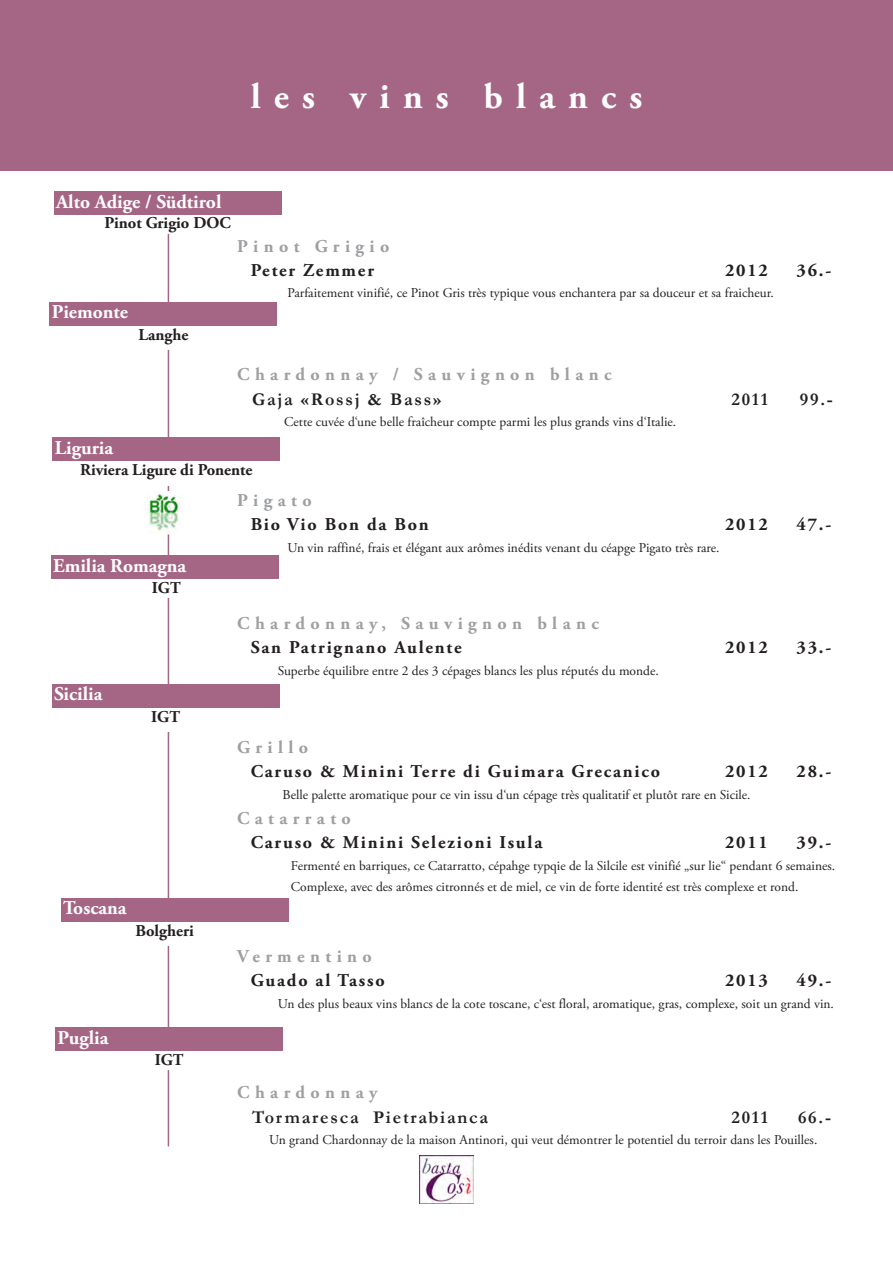
<style>
.page{position:relative;width:893px;height:1263px;background:#fff}
.page>*{position:absolute;margin:0;border:0;box-sizing:border-box;transform-origin:0 0}
.t1{font:700 36px "Adobe Garamond Pro";letter-spacing:.365em;color:#fff}
.t2{font:700 19.5px "Adobe Garamond Pro";color:#fff}
.t3{font:700 18px "Adobe Garamond Pro";letter-spacing:.1em;color:#231f20}
.t4{font:700 18px "Adobe Garamond Pro";letter-spacing:.3em;color:#9d9fa2}
.t5{font:700 18px "Garamond";letter-spacing:.1em;color:#231f20}
.t6{font:700 16.5px "Adobe Garamond Pro";color:#231f20}
.t7{font:13.5px "Adobe Garamond Pro";color:#231f20}
.s1{color:#fff}
</style>
<div class="page">
<div style="left:0;top:0;width:893px;height:171px;background:#a56584"></div>
<img style="left:420px;top:1155px;width:53px;height:49px">
<hr style="left:168px;top:203px;width:1px;height:943px;background:#a56584">
<div style="left:54px;top:214px;width:227px;height:19px;background:#fff"></div>
<div style="left:54px;top:191px;width:227px;height:24px;background:#a56584"></div>
<div style="left:53px;top:579px;width:227px;height:19px;background:#fff"></div>
<div style="left:51px;top:556px;width:227px;height:23px;background:#a56584"></div>
<div style="left:53px;top:461px;width:227px;height:24px;background:#fff"></div>
<div style="left:53px;top:437px;width:227px;height:24px;background:#a56584"></div>
<div style="left:52px;top:708px;width:227px;height:24px;background:#fff"></div>
<div style="left:52px;top:684px;width:227px;height:23px;background:#a56584"></div>
<img style="left:148px;top:493px;width:33px;height:39px">
<div style="left:56px;top:1050px;width:227px;height:19px;background:#fff"></div>
<div style="left:56px;top:1027px;width:227px;height:23px;background:#a56584"></div>
<div style="left:61px;top:922px;width:227px;height:24px;background:#fff"></div>
<div style="left:61px;top:898px;width:227px;height:23px;background:#a56584"></div>
<div style="left:50px;top:326px;width:227px;height:24px;background:#fff"></div>
<div style="left:50px;top:302px;width:227px;height:23px;background:#a56584"></div>
<p class="t1" style="left:251px;top:76px;width:393px">les vins blancs</p>
<p class="t2" style="left:56px;top:190px;width:167px">Alto Adige / Südtirol</p>
<p class="t6" style="left:104px;top:213px;width:128px">Pinot Grigio DOC</p>
<p class="t2" style="left:52px;top:301px;width:78px">Piemonte</p>
<p class="t6" style="left:138px;top:325px;width:51px">Langhe</p>
<p class="t2" style="left:55px;top:436px;width:60px">Liguria</p>
<p class="t4" style="left:237px;top:235px;width:154px">Pinot Grigio</p>
<p class="t3" style="left:251px;top:260px;width:125px">Peter Zemmer</p>
<p class="t3" style="left:725px;top:260px;width:44px">2012</p>
<p class="t3" style="left:797px;top:260px;width:36px">36.-</p>
<p class="t7" style="left:287px;top:285px;width:488px">Parfaitement vinifié, ce Pinot Gris très typique vous enchantera par sa douceur et sa fraicheur.</p>
<p class="t4" style="left:237px;top:364px;width:376px">Chardonnay / Sauvignon blanc</p>
<p class="t5" style="left:252px;top:388px;width:191px">Gaja «Rossj &amp; Bass»</p>
<p class="t5" style="left:731px;top:388px;width:38px">2011</p>
<p class="t5" style="left:800px;top:388px;width:34px">99.-</p>
<p class="t7" style="left:284px;top:413px;width:394px">Cette cuvée d‘une belle fraîcheur compte parmi les plus grands vins d‘Italie.</p>
<p class="t6" style="left:80px;top:460px;width:174px">Riviera Ligure di Ponente</p>
<p class="t2" style="left:53px;top:554px;width:134px">Emilia Romagna</p>
<p class="t2" style="left:54px;top:683px;width:50px">Sicilia</p>
<p class="t6" style="left:152px;top:578px;width:30px">IGT</p>
<p class="t6" style="left:151px;top:707px;width:30px">IGT</p>
<p class="t2" style="left:63px;top:897px;width:65px">Toscana</p>
<p class="t6" style="left:136px;top:921px;width:80px">Bolgheri <span class="s1">de</span></p>
<p class="t2" style="left:58px;top:1026px;width:52px">Puglia</p>
<p class="t6" style="left:155px;top:1050px;width:30px">IGT</p>
<p class="t4" style="left:237px;top:490px;width:76px">Pigato</p>
<p class="t3" style="left:251px;top:514px;width:179px">Bio Vio Bon da Bon</p>
<p class="t3" style="left:725px;top:514px;width:44px">2012</p>
<p class="t3" style="left:797px;top:514px;width:36px">47.-</p>
<p class="t7" style="left:287px;top:539px;width:434px">Un vin raffiné, frais et élégant aux arômes inédits venant du céapge Pigato très rare.</p>
<p class="t4" style="left:237px;top:613px;width:363px">Chardonnay, Sauvignon blanc</p>
<p class="t3" style="left:251px;top:637px;width:212px">San Patrignano Aulente</p>
<p class="t3" style="left:725px;top:637px;width:44px">2012</p>
<p class="t3" style="left:797px;top:637px;width:36px">33.-</p>
<p class="t7" style="left:278px;top:662px;width:383px">Superbe équilibre entre 2 des 3 cépages blancs les plus réputés du monde.</p>
<p class="t4" style="left:237px;top:737px;width:72px">Grillo</p>
<p class="t3" style="left:251px;top:761px;width:411px">Caruso &amp; Minini Terre di Guimara Grecanico</p>
<p class="t3" style="left:725px;top:761px;width:44px">2012</p>
<p class="t3" style="left:797px;top:761px;width:36px">28.-</p>
<p class="t7" style="left:283px;top:786px;width:469px">Belle palette aromatique pour ce vin issu d‘un cépage très qualitatif et plutôt rare en Sicile.</p>
<p class="t4" style="left:237px;top:808px;width:115px">Catarrato</p>
<p class="t3" style="left:251px;top:832px;width:293px">Caruso &amp; Minini Selezioni Isula</p>
<p class="t3" style="left:725px;top:832px;width:44px">2011</p>
<p class="t3" style="left:797px;top:832px;width:36px">39.-</p>
<p class="t7" style="left:291px;top:857px;width:546px">Fermenté en barriques, ce Catarratto, cépahge typqie de la Silcile est vinifié „sur lie“ pendant 6 semaines.</p>
<p class="t7" style="left:291px;top:878px;width:509px">Complexe, avec des arômes citronnés et de miel, ce vin de forte identité est très complexe et rond.</p>
<p class="t4" style="left:237px;top:946px;width:136px">Vermentino</p>
<p class="t3" style="left:251px;top:970px;width:135px">Guado al Tasso</p>
<p class="t3" style="left:725px;top:970px;width:44px">2013</p>
<p class="t3" style="left:797px;top:970px;width:36px">49.-</p>
<p class="t7" style="left:278px;top:995px;width:558px">Un des plus beaux vins blancs de la cote toscane, c‘est floral, aromatique, gras, complexe, soit un grand vin.</p>
<p class="t4" style="left:237px;top:1082px;width:142px">Chardonnay</p>
<p class="t5" style="left:252px;top:1106px;width:237px">Tormaresca Pietrabianca</p>
<p class="t5" style="left:731px;top:1106px;width:38px">2011</p>
<p class="t5" style="left:798px;top:1106px;width:34px">66.-</p>
<p class="t7" style="left:269px;top:1131px;width:550px">Un grand Chardonnay de la maison Antinori, qui veut démontrer le potentiel du terroir dans les Pouilles.</p>
</div>
